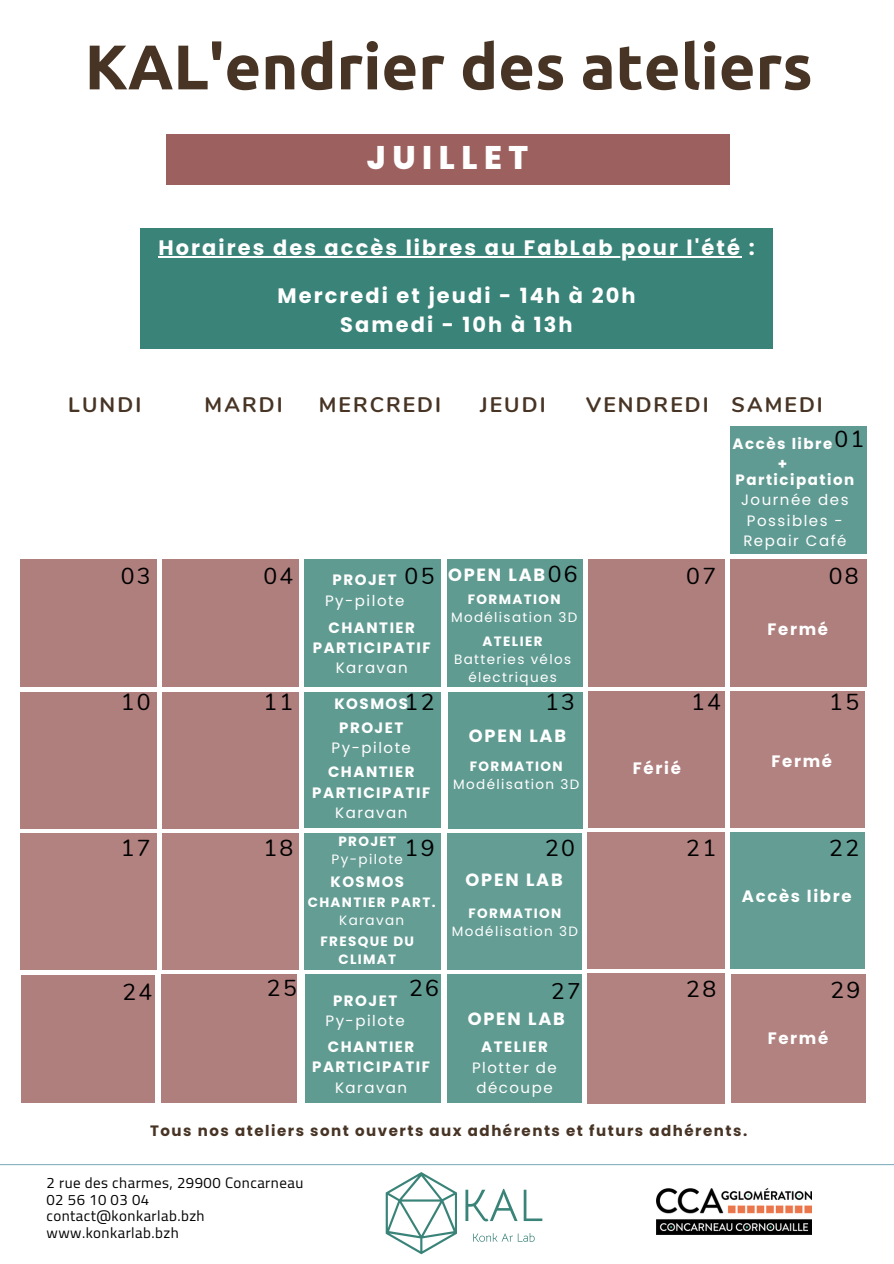
<style>
.page{position:relative;width:894px;height:1264px;background:#fff}
.page>*{position:absolute;margin:0;border:0;box-sizing:border-box;transform-origin:0 0}
.t1{font:700 63px "Ubuntu";color:#473425}
.t2{font:800 32.7px "Poppins";letter-spacing:.2em;color:#fff}
.t3{font:22.95px "Nunito";letter-spacing:.1em;color:#000}
.t4{font:22.65px "Nunito";color:#000}
.t5{font:700 21px "Nunito";letter-spacing:.1em;color:#473425}
.t6{font:700 20.85px "Poppins";letter-spacing:.1em;color:#fff}
.t7{font:700 17.7px "Poppins";letter-spacing:.1em;color:#fff}
.t8{font:700 16.5px "Poppins";letter-spacing:.1em;color:#fff}
.t9{font:700 15px/20.2px "Poppins";letter-spacing:.1em;color:#fff;text-align:center}
.t10{font:15px/20.2px "Poppins";letter-spacing:.1em;color:#fff}
.t11{font:15px "Cairo";letter-spacing:.03em;color:#000}
.t12{font:700 15px "Poppins";letter-spacing:.1em;color:#473425}
.t13{font:13.5px/18px "Poppins";letter-spacing:.1em;color:#fff;text-align:center}
.t14{font:700 13.5px/18px "Poppins";letter-spacing:.1em;color:#fff;text-align:center}
.s1{font-weight:700}
</style>
<div class="page">
<div style="left:166px;top:134px;width:563px;height:50px;background:#9c605e"></div>
<div style="left:304px;top:833px;width:136px;height:136px;background:#639d94"></div>
<div style="left:20px;top:559px;width:137px;height:127px;background:#af7f7e"></div>
<div style="left:304px;top:559px;width:136px;height:127px;background:#609b92"></div>
<div style="left:729px;top:426px;width:137px;height:128px;background:#609b93"></div>
<div style="left:447px;top:833px;width:134px;height:136px;background:#639d94"></div>
<div style="left:162px;top:559px;width:137px;height:127px;background:#af7f7e"></div>
<div style="left:447px;top:559px;width:135px;height:127px;background:#609b92"></div>
<div style="left:587px;top:559px;width:137px;height:127px;background:#af7f7e"></div>
<div style="left:729px;top:559px;width:137px;height:127px;background:#af7f7e"></div>
<hr style="left:0;top:1163px;width:893px;height:2px;background:#0b617e">
<img style="left:656px;top:1188px;width:155px;height:46px">
<div style="left:20px;top:692px;width:137px;height:136px;background:#af7f7e"></div>
<div style="left:162px;top:692px;width:137px;height:136px;background:#af7f7e"></div>
<div style="left:304px;top:692px;width:136px;height:135px;background:#609b92"></div>
<div style="left:140px;top:228px;width:632px;height:121px;background:#398378"></div>
<div style="left:448px;top:692px;width:134px;height:136px;background:#609b92"></div>
<div style="left:587px;top:691px;width:137px;height:136px;background:#af7f7e"></div>
<div style="left:730px;top:691px;width:134px;height:136px;background:#b18280"></div>
<div style="left:20px;top:833px;width:137px;height:136px;background:#b18280"></div>
<div style="left:162px;top:833px;width:137px;height:136px;background:#b18280"></div>
<div style="left:587px;top:832px;width:137px;height:136px;background:#b18280"></div>
<div style="left:729px;top:832px;width:134px;height:136px;background:#639d94"></div>
<div style="left:21px;top:975px;width:134px;height:128px;background:#af7f7e"></div>
<div style="left:161px;top:974px;width:136px;height:129px;background:#af7f7e"></div>
<div style="left:305px;top:974px;width:135px;height:129px;background:#609b92"></div>
<div style="left:447px;top:974px;width:134px;height:129px;background:#609b92"></div>
<div style="left:587px;top:973px;width:137px;height:130px;background:#b18280"></div>
<svg style="left:465px;top:1188px;width:77px;height:33px"></svg>
<svg style="left:473px;top:1233px;width:61px;height:8px"></svg>
<svg style="left:385px;top:1172px;width:72px;height:82px"></svg>
<hr style="left:158px;top:256px;width:584px;height:2px;background:#fff">
<div style="left:730px;top:974px;width:135px;height:129px;background:#b18280"></div>
<p class="t1" style="left:85px;top:31px;width:729px">KAL'endrier des ateliers</p>
<p class="t2" style="left:367px;top:134px;width:163px">JUILLET</p>
<p class="t6" style="left:158px;top:233px;width:597px">Horaires des accès libres au FabLab pour l'été :</p>
<p class="t6" style="left:277px;top:281px;width:359px">Mercredi et jeudi - 14h à 20h</p>
<p class="t6" style="left:340px;top:310px;width:234px">Samedi - 10h à 13h</p>
<p class="t5" style="left:68px;top:390px;width:74px">LUNDI</p>
<p class="t5" style="left:204px;top:390px;width:80px">MARDI</p>
<p class="t5" style="left:318px;top:390px;width:124px">MERCREDI</p>
<p class="t5" style="left:480px;top:390px;width:67px">JEUDI</p>
<p class="t5" style="left:586px;top:390px;width:124px">VENDREDI</p>
<p class="t5" style="left:731px;top:390px;width:93px">SAMEDI</p>
<p class="t3" style="left:834px;top:423px;width:31px">01</p>
<p class="t9" style="left:732px;top:433px;width:101px">Accès libre</p>
<p class="t9" style="left:777px;top:453px;width:11px">+</p>
<p class="t3" style="left:121px;top:560px;width:31px">03</p>
<p class="t3" style="left:121px;top:686px;width:31px">10</p>
<p class="t3" style="left:263px;top:560px;width:31px">04</p>
<p class="t3" style="left:263px;top:686px;width:31px">11</p>
<p class="t3" style="left:404px;top:560px;width:31px">05</p>
<p class="t3" style="left:547px;top:559px;width:31px">06</p>
<p class="t7" style="left:448px;top:562px;width:99px">OPEN LAB</p>
<p class="t9" style="left:332px;top:570px;width:66px">PROJET</p>
<p class="t10" style="left:325px;top:590px;width:81px">Py-pilote</p>
<p class="t14" style="left:467px;top:590px;width:94px">FORMATION</p>
<p class="t13" style="left:451px;top:608px;width:128px">Modélisation 3D</p>
<p class="t9" style="left:313px;top:617px;width:119px">CHANTIER<br>PARTICIPATIF</p>
<p class="t10" style="left:335px;top:657px;width:74px">Karavan</p>
<p class="t14" style="left:482px;top:632px;width:61px">ATELIER</p>
<p class="t13" style="left:454px;top:650px;width:118px">Batteries vélos électriques</p>
<p class="t3" style="left:686px;top:560px;width:31px">07</p>
<p class="t9" style="left:735px;top:469px;width:120px">Participation</p>
<p class="t10" style="left:741px;top:490px;width:109px">Journée des<br>Possibles -<br>Repair Café</p>
<p class="t3" style="left:828px;top:560px;width:31px">08</p>
<p class="t8" style="left:767px;top:617px;width:62px">Fermé</p>
<p class="t3" style="left:404px;top:686px;width:31px">12</p>
<p class="t9" style="left:334px;top:693px;width:75px">KOSMOS</p>
<p class="t9" style="left:339px;top:717px;width:66px">PROJET</p>
<p class="t10" style="left:331px;top:737px;width:81px">Py-pilote</p>
<p class="t9" style="left:312px;top:762px;width:119px">CHANTIER<br>PARTICIPATIF</p>
<p class="t10" style="left:335px;top:802px;width:74px">Karavan</p>
<p class="t3" style="left:545px;top:686px;width:31px">13</p>
<p class="t3" style="left:690px;top:686px;width:31px">14</p>
<p class="t3" style="left:829px;top:686px;width:31px">15</p>
<p class="t7" style="left:469px;top:723px;width:99px">OPEN LAB</p>
<p class="t14" style="left:470px;top:757px;width:94px">FORMATION</p>
<p class="t8" style="left:632px;top:756px;width:49px">Férié</p>
<p class="t13" style="left:453px;top:775px;width:128px">Modélisation 3D</p>
<p class="t8" style="left:771px;top:750px;width:62px">Fermé</p>
<p class="t14" style="left:338px;top:832px;width:59px">PROJET</p>
<p class="t13" style="left:331px;top:850px;width:73px">Py-pilote</p>
<p class="t3" style="left:121px;top:832px;width:31px">17</p>
<p class="t3" style="left:404px;top:832px;width:31px">19</p>
<p class="t3" style="left:545px;top:832px;width:31px">20</p>
<p class="t3" style="left:686px;top:832px;width:31px">21</p>
<p class="t3" style="left:829px;top:832px;width:31px">22</p>
<p class="t3" style="left:263px;top:832px;width:31px">18</p>
<p class="t9" style="left:330px;top:871px;width:75px">KOSMOS</p>
<p class="t14" style="left:307px;top:893px;width:129px">CHANTIER PART.</p>
<p class="t13" style="left:339px;top:911px;width:66px">Karavan</p>
<p class="t14" style="left:320px;top:932px;width:95px">FRESQUE DU<br>CLIMAT</p>
<p class="t3" style="left:122px;top:976px;width:31px">24</p>
<p class="t3" style="left:267px;top:973px;width:31px">25</p>
<p class="t3" style="left:409px;top:973px;width:31px">26</p>
<p class="t10" style="left:325px;top:990px;width:81px;text-align:center"><span class="s1">PROJET<br></span>Py-pilote</p>
<p class="t9" style="left:312px;top:1036px;width:119px">CHANTIER<br>PARTICIPATIF</p>
<p class="t10" style="left:335px;top:1077px;width:74px">Karavan</p>
<p class="t7" style="left:465px;top:867px;width:99px">OPEN LAB</p>
<p class="t14" style="left:468px;top:904px;width:94px">FORMATION</p>
<p class="t13" style="left:451px;top:922px;width:128px">Modélisation 3D</p>
<p class="t4" style="left:551px;top:976px;width:31px">27</p>
<p class="t3" style="left:686px;top:973px;width:31px">28</p>
<p class="t7" style="left:467px;top:1006px;width:99px">OPEN LAB</p>
<p class="t9" style="left:481px;top:1037px;width:68px">ATELIER</p>
<p class="t10" style="left:472px;top:1057px;width:86px">Plotter de découpe</p>
<p class="t8" style="left:741px;top:884px;width:111px">Accès libre</p>
<p class="t3" style="left:830px;top:974px;width:31px">29</p>
<p class="t8" style="left:767px;top:1026px;width:62px">Fermé</p>
<p class="t12" style="left:150px;top:1120px;width:598px">Tous nos ateliers sont ouverts aux adhérents et futurs adhérents.</p>
<p class="t11" style="left:46px;top:1173px;width:258px">2 rue des charmes, 29900 Concarneau</p>
<p class="t11" style="left:46px;top:1190px;width:104px">02 56 10 03 04</p>
<p class="t11" style="left:46px;top:1207px;width:160px">contact@konkarlab.bzh</p>
<p class="t11" style="left:46px;top:1224px;width:134px">www.konkarlab.bzh</p>
</div>
